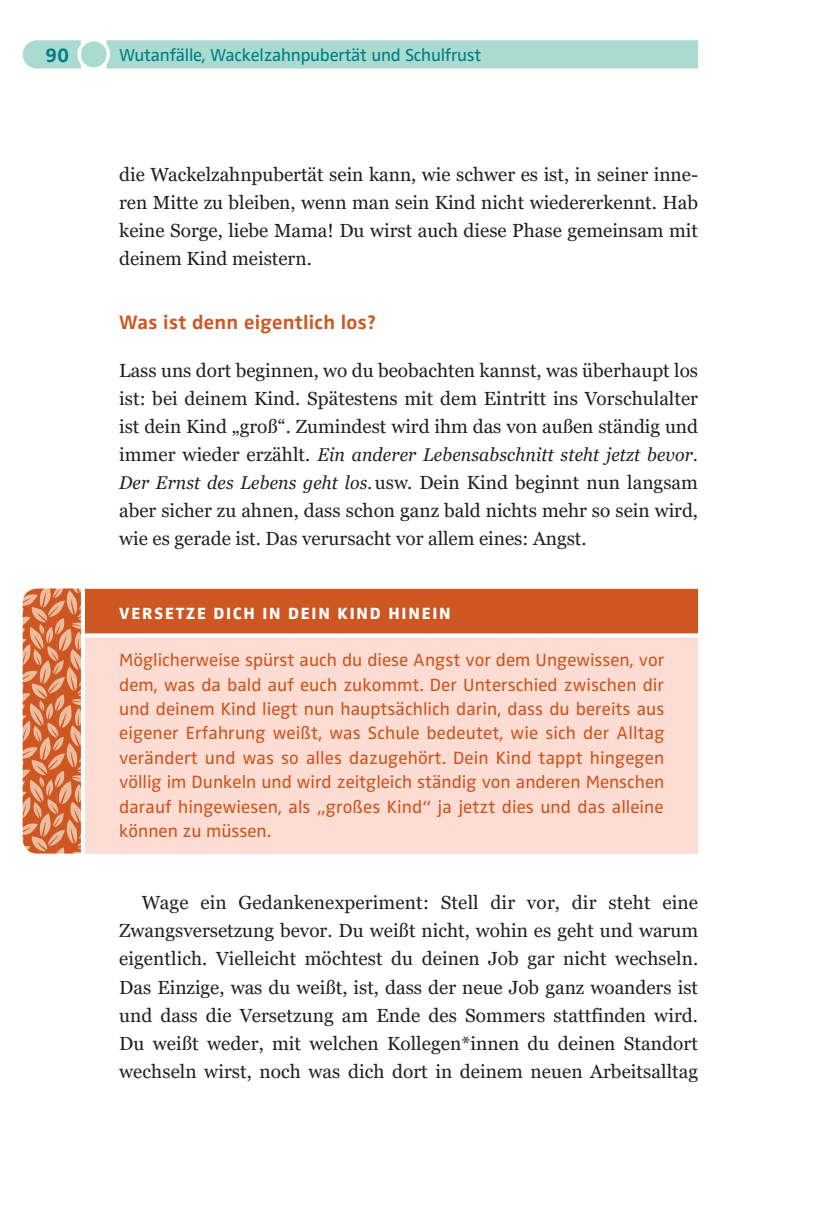
<style>
.page{position:relative;width:823px;height:1219px;background:#fff}
.page>*{position:absolute;margin:0;border:0;box-sizing:border-box;transform-origin:0 0}
.t1{font:700 20.8px "Zwo Pro";color:#007e85}
.Ueberschrift_3{font:700 20.2px "Zwo Pro";letter-spacing:.015em;color:#cd5621}
.Grundtext{font:19px/28px "Georgia Pro";color:#231f20;text-align:justify}
.Grundtext_-_ohne_Ein{font:19px/28px "Georgia Pro";color:#231f20;text-align:justify}
.Kasten_Anfasser{font:18.4px/24.4px "Zwo Pro";letter-spacing:.005em;color:#cd5621;text-align:justify}
.Grundtext_-_ohne_Ein-2{font:italic 18.4px "Georgia Pro";letter-spacing:.01em;color:#231f20;scale:.96 1}
.t2{font:18px "Zwo Pro";letter-spacing:-.01em;color:#007e85}
.Kasten_Anfasser_Ü{font:800 16.8px "Zwo Pro";letter-spacing:.11em;color:#fff}
.s1{font-style:normal;font-size:19px}
.s2{font-style:italic;font-size:18.4px}
</style>
<div class="page">
<div style="left:85px;top:588px;width:612px;height:47px;background:#cd5621"></div>
<div style="left:85px;top:635px;width:612px;height:218px;background:#fdddd3"></div>
<hr style="left:85px;top:587px;width:612px;height:2px;background:#fff">
<div style="left:85px;top:633px;width:612px;height:5px;background:#fff"></div>
<img style="left:23px;top:589px;width:58px;height:264px">
<svg style="left:23px;top:40px;width:674px;height:29px;background:#acdcd1"></svg>
<div style="left:81px;top:42px;width:25px;height:25px;background:#a9dbd0;border-radius:50%"></div>
<p class="t1" style="left:45px;top:42px;width:25px">90</p>
<p class="t2" style="left:119px;top:44px;width:363px">Wutanfälle, Wackelzahnpubertät und Schulfrust</p>
<p class="Grundtext" style="left:119px;top:162px;width:580px">die Wackelzahnpubertät sein kann, wie schwer es ist, in seiner inne&shy;ren Mitte zu bleiben, wenn man sein Kind nicht wiedererkennt. Hab keine Sorge, liebe Mama! Du wirst auch diese Phase gemeinsam mit deinem Kind meistern.</p>
<p class="Ueberschrift_3" style="left:119px;top:311px;width:258px">Was ist denn eigentlich los?</p>
<p class="Grundtext_-_ohne_Ein" style="left:119px;top:358px;width:580px">Lass uns dort beginnen, wo du beobachten kannst, was überhaupt los ist: bei deinem Kind. Spätestens mit dem Eintritt ins Vorschulalter ist dein Kind „groß“. Zumindest wird ihm das von außen ständig und</p>
<p class="Grundtext_-_ohne_Ein-2" style="left:119px;top:445px;width:604px"><span class="s1">immer wieder erzählt.</span> Ein anderer Lebensabschnitt steht jetzt bevor.</p>
<p class="Grundtext_-_ohne_Ein" style="left:119px;top:470px;width:580px"><span class="s2">Der Ernst des Lebens geht los.</span> usw. Dein Kind beginnt nun langsam aber sicher zu ahnen, dass schon ganz bald nichts mehr so sein wird, wie es gerade ist. Das verursacht vor allem eines: Angst.</p>
<p class="Kasten_Anfasser_Ü" style="left:119px;top:603px;width:333px">VERSETZE DICH IN DEIN KIND HINEIN</p>
<p class="Kasten_Anfasser" style="left:119px;top:648px;width:546px">Möglicherweise spürst auch du diese Angst vor dem Ungewissen, vor dem, was da bald auf euch zukommt. Der Unterschied zwischen dir und deinem Kind liegt nun hauptsächlich darin, dass du bereits aus eigener Erfahrung weißt, was Schule bedeutet, wie sich der Alltag verä ndert und was so alles dazugehört. Dein Kind tappt hingegen völlig im Dunkeln und wird zeitgleich ständig von anderen Menschen darauf hingewiesen, als „großes Kind“ ja jetzt dies und das alleine können zu müssen.</p>
<p class="Grundtext" style="left:119px;top:890px;width:580px;text-indent:23px">Wage ein Gedankenexperiment: Stell dir vor, dir steht eine Zwangsversetzung bevor. Du weißt nicht, wohin es geht und warum eigentlich. Vielleicht möchtest du deinen Job gar nicht wechseln.<br>Das Einzige, was du weißt, ist, dass der neue Job ganz woanders ist und dass die Versetzung am Ende des Sommers stattfinden wird.<br>Du weißt weder, mit welchen Kollegen*innen du deinen Standort wechseln wirst, noch was dich dort in deinem neuen Arbeitsalltag</p>
</div>
